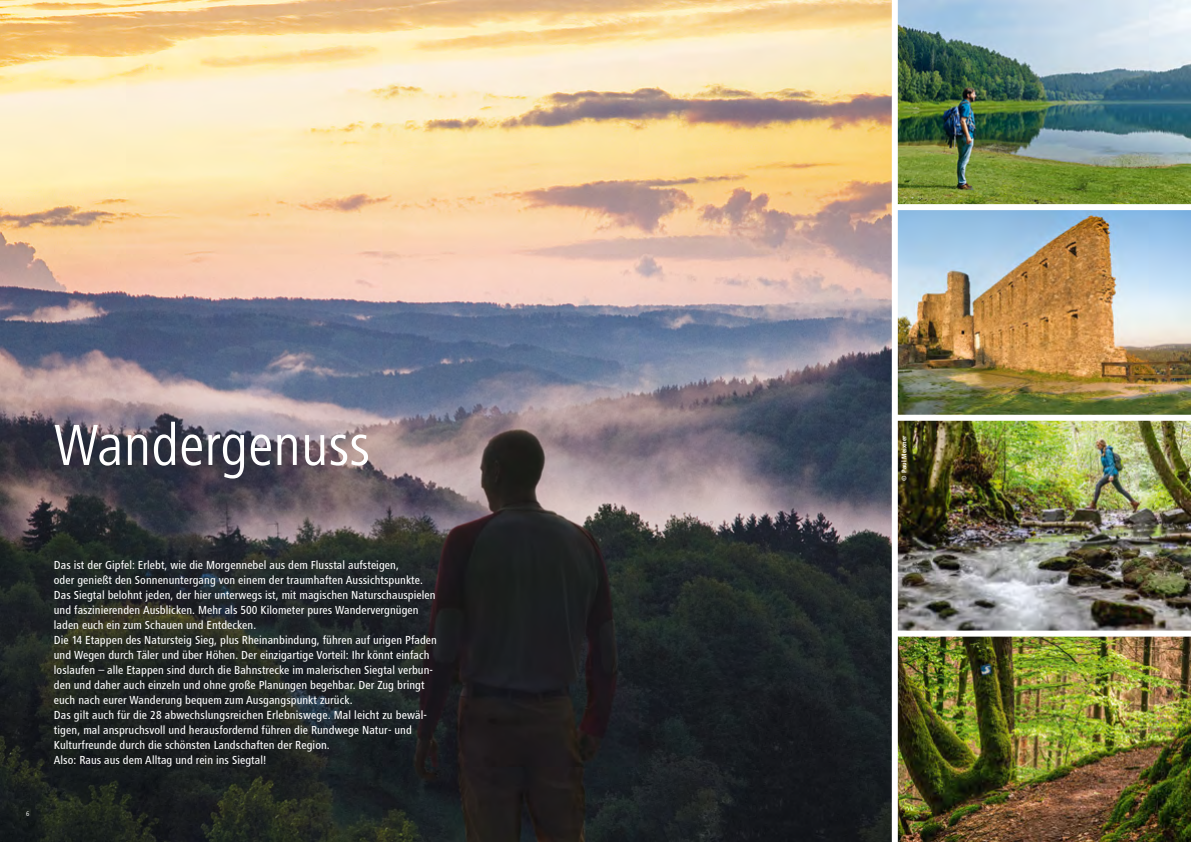
<style>
.page{position:relative;width:1191px;height:842px;background:#fff}
.page>*{position:absolute;margin:0;border:0;box-sizing:border-box;transform-origin:0 0}
.t1{font:condensed 60px "Lino Frutiger Next";color:#fff}
.t2{font:500 condensed 12px/15px "Lino Frutiger Next";letter-spacing:.005em;color:#fff}
.t3{font:700 condensed 7px "Lino Frutiger Next";letter-spacing:.02em;color:#fff}
.t4{font:condensed 7px "Lino Frutiger Next";color:#fff}
</style>
<div class="page">
<img style="left:897px;top:0;width:294px;height:415px">
<img style="left:897px;top:421px;width:294px;height:209px">
<img style="left:897px;top:637px;width:294px;height:205px">
<img style="left:0;top:0;width:891px;height:842px">
<div style="left:893px;top:204px;width:298px;height:6px;background:#fff"></div>
<h1 class="t1" style="left:54px;top:412px;width:318px">Wandergenuss</h1>
<p class="t4" style="left:26px;top:810px;width:5px">6</p>
<p class="t2" style="left:54px;top:558px;width:384px">Das ist der Gipfel: Erlebt, wie die Morgennebel aus dem Flusstal aufsteigen,<br>oder genießt den Sonnenuntergang von einem der traumhaften Aussichtspunkte.<br>Das Siegtal belohnt jeden, der hier unterwegs ist, mit magischen Naturschauspielen und faszinierenden Ausblicken. Mehr als 500 Kilometer pures Wandervergnügen laden euch ein zum Schauen und Entdecken.<br>Die 14 Etappen des Natursteig Sieg, plus Rheinanbindung, führen auf urigen Pfaden und Wegen durch Täler und über Höhen. Der einzigartige Vorteil: Ihr könnt einfach loslaufen – alle Etappen sind durch die Bahnstrecke im malerischen Siegtal verbun&shy;den und daher auch einzeln und ohne große Planungen begehbar. Der Zug bringt euch nach eurer Wanderung bequem zum Ausgangspunkt zurück.<br>Das gilt auch für die 28 abwechslungsreichen Erlebniswege. Mal leicht zu bewäl&shy;tigen, mal anspruchsvoll und herausfordernd führen die Rundwege Natur- und Kulturfreunde durch die schönsten Landschaften der Region.<br>Also: Raus aus dem Alltag und rein ins Siegtal!</p>
<p class="t3" style="left:900px;top:480px;width:47px;rotate:-90deg">© Paul Meixner</p>
</div>
